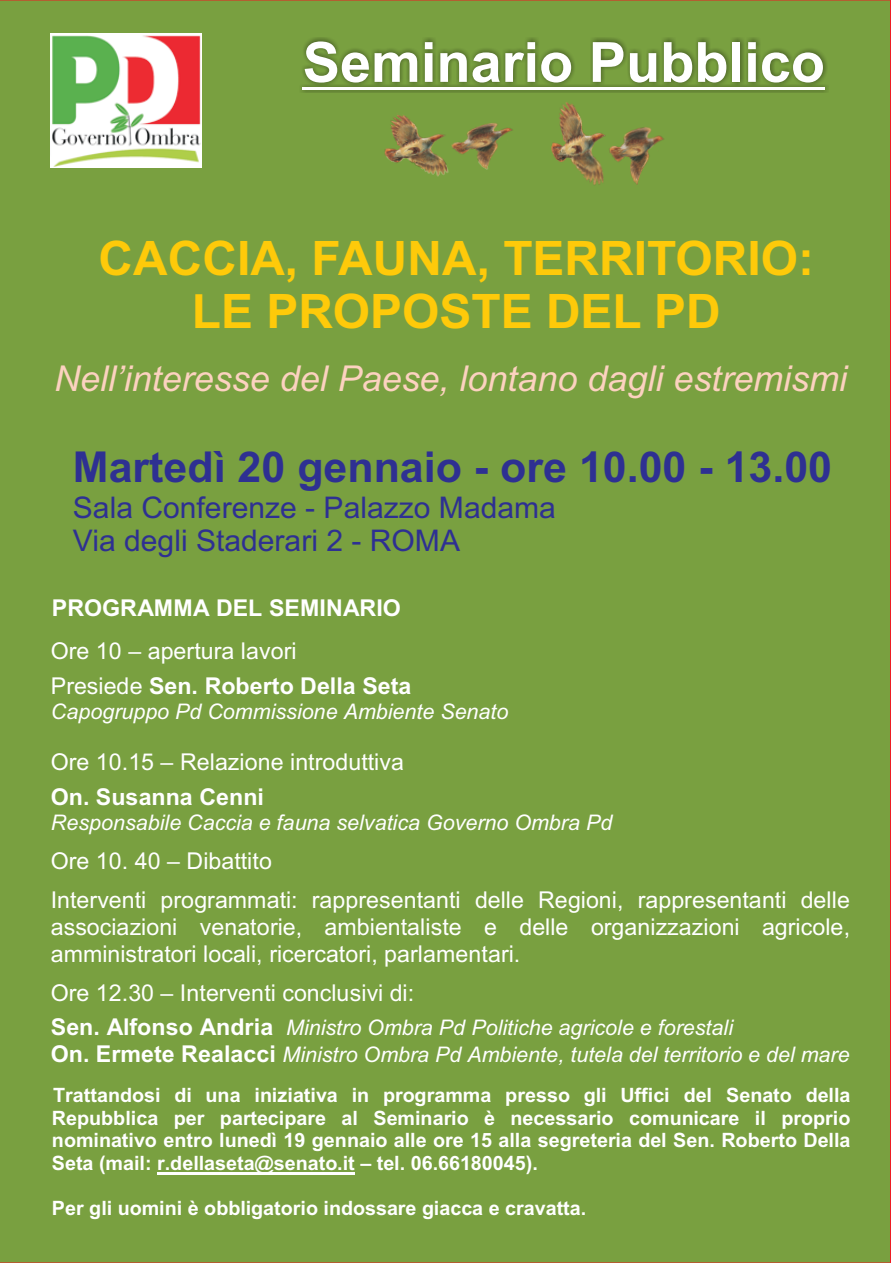
<style>
.page{position:relative;width:893px;height:1263px;background:#fff}
.page>*{position:absolute;margin:0;border:0;box-sizing:border-box;transform-origin:0 0}
.t1{font:700 55.5px "Arial";color:#fff}
.t2{font:700 47.55px/53.1px "Arial";color:#feca0a;text-align:center}
.t3{font:700 42.6px "Arial";color:#2e3092}
.t4{font:italic 35.7px "Arial";color:#fcd2c0}
.t5{font:29.85px/33.3px "Arial";color:#2e3092}
.t6{font:23.25px/34.8px "Arial";color:#fff}
.t7{font:700 23.25px "Arial";color:#fff}
.t8{font:italic 21.45px/26.8px "Arial";color:#fff}
.t9{font:700 19.8px/22.6px "Arial";color:#fff;text-align:justify}
.s1{font-weight:700}
.s2{font-weight:700;font-style:normal;font-size:23.25px}
</style>
<div class="page">
<div style="left:0;top:0;width:891px;height:1263px;background:#79a040"></div>
<div style="left:299px;top:38px;width:529px;height:55px;background:#231f20;opacity:.49"></div>
<hr style="left:303px;top:87px;width:522px;height:2px;background:#fff">
<img style="left:378px;top:100px;width:144px;height:85px">
<img style="left:549px;top:100px;width:119px;height:89px">
<img style="left:51px;top:33px;width:151px;height:134px">
<hr style="left:157px;top:1172px;width:198px;height:2px;background:#fff">
<h1 class="t1" style="left:303px;top:41px;width:524px">Seminario Pubblico</h1>
<h2 class="t2" style="left:99px;top:236px;width:717px">CACCIA, FAUNA, TERRITORIO:<br>LE PROPOSTE DEL PD</h2>
<h3 class="t4" style="left:54px;top:365px;width:794px">Nell’interesse del Paese, lontano dagli estremismi</h3>
<h3 class="t3" style="left:73px;top:451px;width:761px">Martedì 20 gennaio - ore 10.00 - 13.00</h3>
<p class="t5" style="left:73px;top:493px;width:484px">Sala Conferenze - Palazzo Madama<br>Via degli Staderari 2 - ROMA</p>
<p class="t7" style="left:52px;top:599px;width:350px">PROGRAMMA DEL SEMINARIO</p>
<p class="t6" style="left:51px;top:636px;width:362px">Ore 10 – apertura lavori<br>Presiede <span class="s1">Sen. Roberto Della Seta</span></p>
<p class="t8" style="left:51px;top:700px;width:459px">Capogruppo Pd Commissione Ambiente Senato</p>
<p class="t6" style="left:51px;top:747px;width:355px">Ore 10.15 – Relazione introduttiva</p>
<p class="t7" style="left:51px;top:788px;width:215px">On. Susanna Cenni</p>
<p class="t8" style="left:51px;top:811px;width:563px">Responsabile Caccia e fauna selvatica Governo Ombra Pd</p>
<p class="t6" style="left:51px;top:843px;width:801px;line-height:39.2px">Ore 10. 40 – Dibattito<br>Interventi programmati: rappresentanti delle Regioni, rappresentanti delle</p>
<p class="t6" style="left:51px;top:915px;width:801px;line-height:26.7px">associazioni venatorie, ambientaliste e delle organizzazioni agricole, amministratori locali, ricercatori, parlamentari.</p>
<p class="t6" style="left:51px;top:977px;width:365px">Ore 12.30 – Interventi conclusivi di:</p>
<p class="t8" style="left:51px;top:1016px;width:800px"><span class="s2">Sen. Alfonso Andria</span> Ministro Ombra Pd Politiche agricole e forestali<br><span class="s2">On. Ermete Realacci</span> Ministro Ombra Pd Ambiente, tutela del territorio e del mare</p>
<p class="t9" style="left:52px;top:1085px;width:800px">Trattandosi di una iniziativa in programma presso gli Uffici del Senato della Repubblica per partecipare al Seminario è necessario comunicare il proprio nominativo entro lunedì 19 gennaio alle ore 15 alla segreteria del Sen. Roberto Della Seta (mail: r.dellaseta@senato.it – tel. 06.66180045).</p>
<p class="t9" style="left:52px;top:1199px;width:536px">Per gli uomini è obbligatorio indossare giacca e cravatta.</p>
</div>
